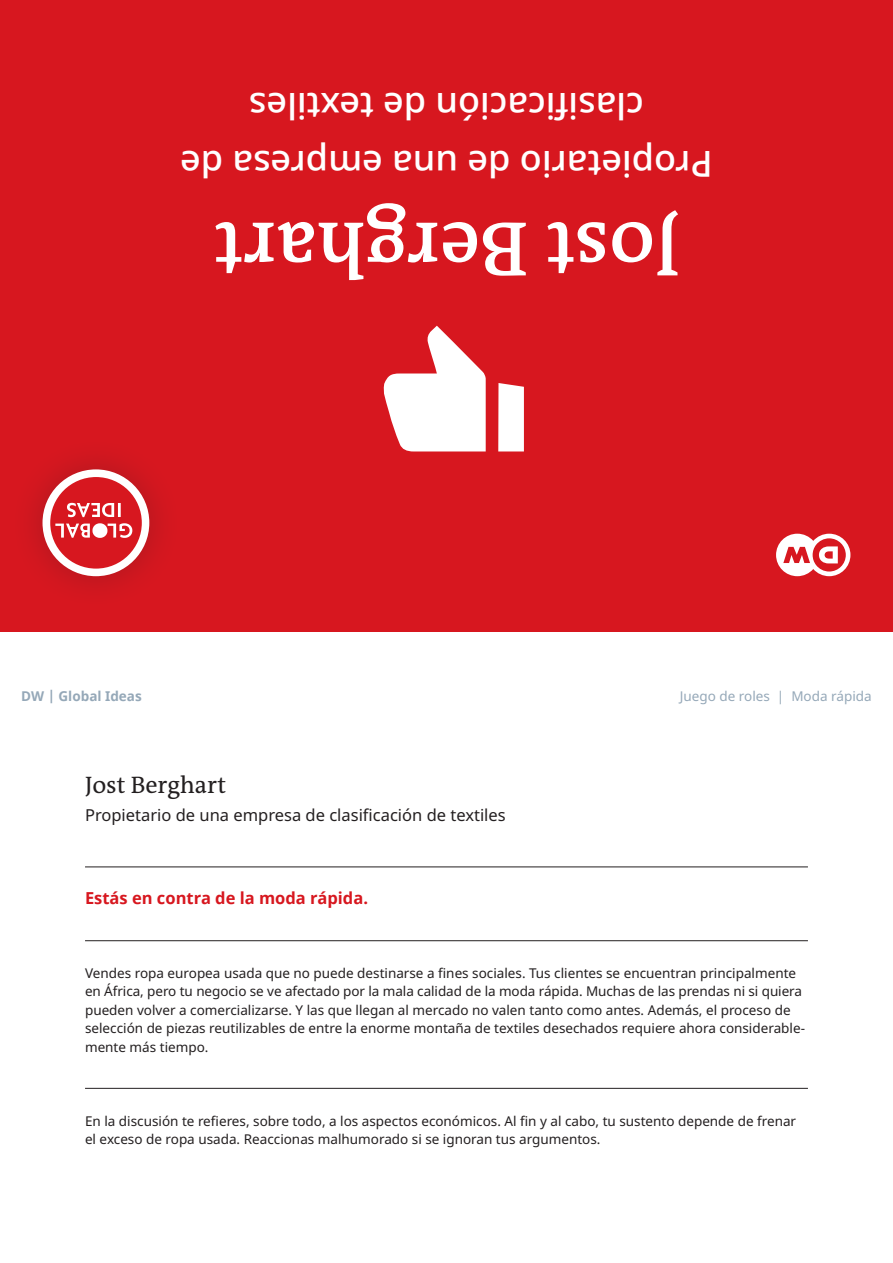
<style>
.page{position:relative;width:893px;height:1263px;background:#fff}
.page>*{position:absolute;margin:0;border:0;box-sizing:border-box;transform-origin:0 0}
.Frage{font:600 78px "DW The Antiqua B W6";color:#fff}
.Frage-2{font:500 36px/58.5px "Noto Sans";color:#fff;text-align:center}
.Frage-3{font:24px "DW The Antiqua B W5 Plain";color:#231f20}
.Frage-4{font:16.5px "Noto Sans";color:#231f20}
.Fliesstext{font:700 16.5px "Noto Sans";color:#d7171f}
.Fliesstext-2{font:13.5px/18.5px "Noto Sans";color:#231f20}
.Fliesstext-3{font:13.5px "Noto Sans";color:#95a8b8}
.Fliesstext-4{font:700 13.5px "Noto Sans";color:#95a8b8}
</style>
<div class="page">
<div style="left:0;top:0;width:893px;height:631px;background:#d7171f"></div>
<div style="left:10px;top:437px;width:172px;height:172px;background:#231f20;opacity:.25"></div>
<div style="left:43px;top:469px;width:106px;height:107px;background:#fff;border-radius:50%"></div>
<div style="left:50px;top:477px;width:92px;height:92px;background:#d7171f;border-radius:50%"></div>
<svg style="left:55px;top:503px;width:77px;height:35px"></svg>
<svg style="left:776px;top:534px;width:74px;height:42px"></svg>
<svg style="left:383px;top:326px;width:103px;height:125px"></svg>
<svg style="left:498px;top:383px;width:26px;height:68px;background:#fdf4f4"></svg>
<hr style="left:85px;top:866px;width:723px;height:1px;background:#231f20">
<hr style="left:85px;top:940px;width:723px;height:1px;background:#231f20">
<hr style="left:85px;top:1088px;width:723px;height:1px;background:#231f20">
<p class="Frage-2" style="left:713px;top:193px;width:534px;rotate:-180deg">Propietario de una empresa de clasificación de textiles</p>
<p class="Frage" style="left:680px;top:299px;width:468px;rotate:-180deg">Jost Berghart</p>
<p class="Fliesstext-4" style="left:21px;top:687px;width:122px">DW | Global Ideas</p>
<p class="Fliesstext-3" style="left:680px;top:687px;width:193px">Juego de roles | Moda rápida</p>
<p class="Frage-3" style="left:85px;top:770px;width:143px">Jost Berghart</p>
<p class="Frage-4" style="left:85px;top:803px;width:422px">Propietario de una empresa de clasificación de textiles</p>
<p class="Fliesstext" style="left:85px;top:886px;width:284px">Estás en contra de la moda rápida.</p>
<p class="Fliesstext-2" style="left:85px;top:964px;width:721px">Vendes ropa europea usada que no puede destinarse a fines sociales. Tus clientes se encuentran principalmente en África, pero tu negocio se ve afectado por la mala calidad de la moda rápida. Muchas de las prendas ni si quiera pueden volver a comercializarse. Y las que llegan al mercado no valen tanto como antes. Además, el proceso de selección de piezas reutilizables de entre la enorme montaña de textiles desechados requiere ahora considerable&shy;mente más tiempo.</p>
<p class="Fliesstext-2" style="left:85px;top:1112px;width:713px">En la discusión te refieres, sobre todo, a los aspectos económicos. Al fin y al cabo, tu sustento depende de frenar el exceso de ropa usada. Reaccionas malhumorado si se ignoran tus argumentos.</p>
</div>
